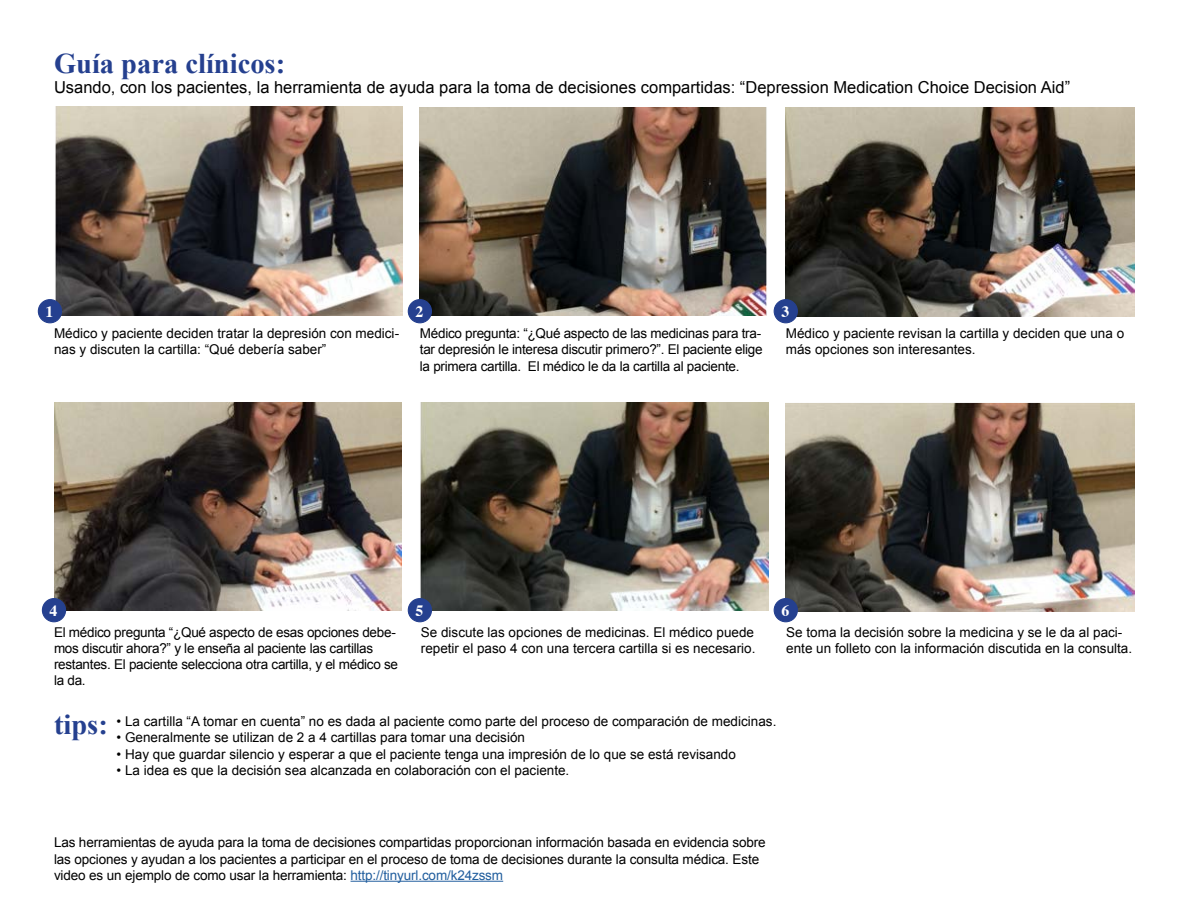
<style>
.page{position:relative;width:1188px;height:918px;background:#fff}
.page>*{position:absolute;margin:0;border:0;box-sizing:border-box;transform-origin:0 0}
.t1{font:700 28.5px "Times New Roman";color:#25408f}
.t2{font:16.5px "Arial";color:#000}
.t3{font:700 15.75px "Times";color:#fff}
.t4{font:13.5px/16.2px "Arial";color:#000}
.t5{font:13.5px/16.2px "Arial";letter-spacing:-.02em;color:#000}
.s1{color:#215e9e}
</style>
<div class="page">
<img style="left:420px;top:107px;width:347px;height:208px">
<img style="left:54px;top:107px;width:349px;height:209px">
<img style="left:786px;top:107px;width:348px;height:209px">
<img style="left:54px;top:403px;width:348px;height:207px">
<img style="left:420px;top:403px;width:348px;height:207px">
<img style="left:786px;top:403px;width:348px;height:208px">
<div style="left:38px;top:300px;width:24px;height:23px;background:#25408f;border-radius:50%"></div>
<div style="left:38px;top:299px;width:24px;height:24px;border:1px solid #25408f;border-radius:50%"></div>
<div style="left:42px;top:599px;width:24px;height:23px;background:#25408f;border-radius:50%"></div>
<div style="left:42px;top:598px;width:24px;height:24px;border:1px solid #25408f;border-radius:50%"></div>
<div style="left:408px;top:300px;width:23px;height:23px;background:#25408f;border-radius:50%"></div>
<div style="left:408px;top:299px;width:24px;height:24px;border:1px solid #25408f;border-radius:50%"></div>
<div style="left:408px;top:599px;width:23px;height:23px;background:#25408f;border-radius:50%"></div>
<div style="left:408px;top:598px;width:24px;height:24px;border:1px solid #25408f;border-radius:50%"></div>
<div style="left:774px;top:300px;width:23px;height:23px;background:#25408f;border-radius:50%"></div>
<div style="left:774px;top:299px;width:24px;height:24px;border:1px solid #25408f;border-radius:50%"></div>
<div style="left:774px;top:599px;width:23px;height:23px;background:#25408f;border-radius:50%"></div>
<div style="left:774px;top:598px;width:24px;height:24px;border:1px solid #25408f;border-radius:50%"></div>
<hr style="left:351px;top:881px;width:152px;height:1px;background:#215e9e">
<h1 class="t1" style="left:54px;top:44px;width:233px">Guía para clínicos:</h1>
<p class="t2" style="left:54px;top:77px;width:1018px">Usando, con los pacientes, la herramienta de ayuda para la toma de decisiones compartidas: “Depression Medication Choice Decision Aid”</p>
<p class="t3" style="left:46px;top:296px;width:9px">1</p>
<p class="t4" style="left:54px;top:326px;width:347px">Médico y paciente deciden tratar la depresión con medici&shy;nas y discuten la cartilla: “Qué debería saber”</p>
<p class="t3" style="left:416px;top:296px;width:9px">2</p>
<p class="t3" style="left:781px;top:296px;width:9px">3</p>
<p class="t4" style="left:420px;top:326px;width:344px;text-align:justify">Médico pregunta: “¿Qué aspecto de las medicinas para tra&shy;tar depresión le interesa discutir primero?”. El paciente elige la primera cartilla. El médico le da la cartilla al paciente.</p>
<p class="t4" style="left:786px;top:326px;width:340px">Médico y paciente revisan la cartilla y deciden que una o más opciones son interesantes.</p>
<p class="t3" style="left:50px;top:595px;width:9px">4</p>
<p class="t3" style="left:416px;top:595px;width:9px">5</p>
<p class="t3" style="left:781px;top:595px;width:9px">6</p>
<p class="t5" style="left:54px;top:624px;width:346px">El médico pregunta “¿Qué aspecto de esas opciones debe&shy;mos discutir ahora?” y le enseña al paciente las cartillas restantes. El paciente selecciona otra cartilla, y el médico se la da.</p>
<p class="t4" style="left:421px;top:624px;width:336px">Se discute las opciones de medicinas. El médico puede repetir el paso 4 con una tercera cartilla si es necesario.</p>
<p class="t4" style="left:786px;top:624px;width:347px">Se toma la decisión sobre la medicina y se le da al paci&shy;ente un folleto con la información discutida en la consulta.</p>
<p class="t4" style="left:117px;top:713px;width:661px">• La cartilla “A tomar en cuenta” no es dada al paciente como parte del proceso de comparación de medicinas.</p>
<p class="t4" style="left:117px;top:730px;width:410px">• Generalmente se utilizan de 2 a 4 cartillas para tomar una decisión</p>
<p class="t4" style="left:117px;top:746px;width:621px">• Hay que guardar silencio y esperar a que el paciente tenga una impresión de lo que se está revisando</p>
<p class="t4" style="left:117px;top:762px;width:454px">• La idea es que la decisión sea alcanzada en colaboración con el paciente.</p>
<h1 class="t1" style="left:54px;top:705px;width:55px">tips:</h1>
<p class="t4" style="left:54px;top:835px;width:713px">Las herramientas de ayuda para la toma de decisiones compartidas proporcionan información basada en evidencia sobre las opciones y ayudan a los pacientes a participar en el proceso de toma de decisiones durante la consulta médica. Este video es un ejemplo de como usar la herramienta: <span class="s1">http://tinyurl.com/k24zssm</span></p>
</div>
